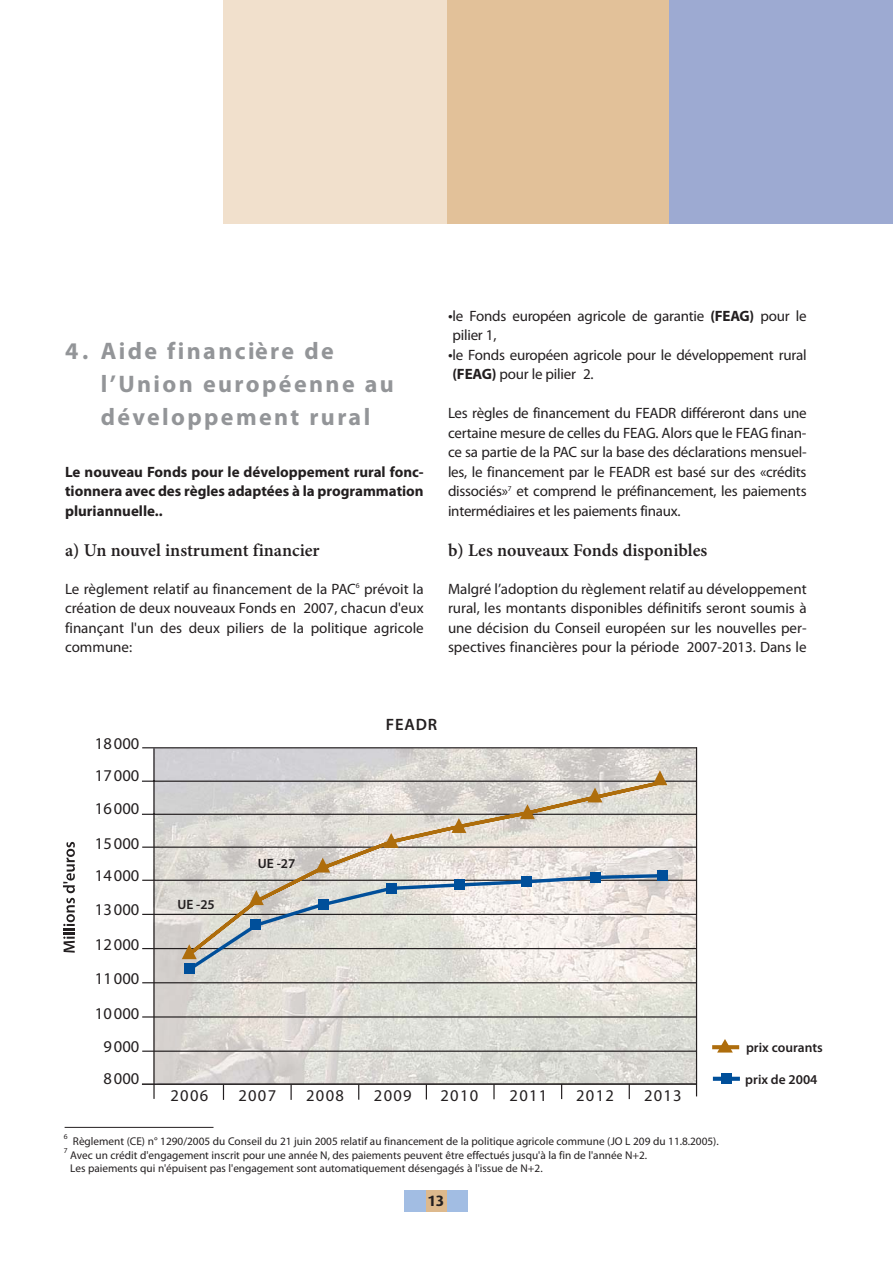
<style>
.page{position:relative;width:893px;height:1263px;background:#fff}
.page>*{position:absolute;margin:0;border:0;box-sizing:border-box;transform-origin:0 0}
.t1{font:700 24px/33px "Myriad Pro";letter-spacing:.1em;color:#939598}
.t2{font:600 18px "Minion Pro";color:#231f20}
.t3{font:16.5px/34.2px "Myriad Pro";letter-spacing:.08em;color:#231f20;text-align:justify}
.t4{font:600 16.5px "Myriad Pro";letter-spacing:.05em;color:#231f20}
.t5{font:15px/19.5px "Myriad Pro";letter-spacing:-.015em;color:#231f20;text-align:justify}
.t6{font:700 15px/19.5px "Myriad Pro";color:#231f20;text-align:justify}
.t7{font:700 15px "Dax";color:#231f20}
.t8{font:600 13.5px "Myriad Pro";color:#231f20}
.t9{font:11.25px/13.5px "Myriad Pro";color:#231f20}
.t10{font:7.5px "Myriad Pro";color:#231f20}
.s1{font-size:16.5px}
.s2{font-weight:700}
</style>
<div class="page">
<div style="left:446px;top:1191px;width:22px;height:21px;background:#a2bde3"></div>
<div style="left:425px;top:1191px;width:21px;height:21px;background:#ddb98d"></div>
<div style="left:404px;top:1191px;width:21px;height:21px;background:#a2bde3"></div>
<hr style="left:65px;top:1127px;width:148px;height:1px;background:#231f20">
<img style="left:155px;top:748px;width:541px;height:335px">
<svg style="left:223px;top:1085px;width:1px;height:15px"></svg>
<svg style="left:290px;top:1085px;width:2px;height:15px"></svg>
<svg style="left:358px;top:1085px;width:1px;height:15px"></svg>
<svg style="left:426px;top:1085px;width:1px;height:14px"></svg>
<svg style="left:493px;top:1085px;width:1px;height:14px"></svg>
<svg style="left:561px;top:1085px;width:1px;height:14px"></svg>
<hr style="left:142px;top:781px;width:554px;height:1px;background:#231f20">
<hr style="left:142px;top:814px;width:554px;height:1px;background:#231f20">
<hr style="left:153px;top:748px;width:2px;height:351px;background:#231f20">
<hr style="left:696px;top:747px;width:1px;height:349px;background:#231f20">
<hr style="left:142px;top:847px;width:554px;height:1px;background:#231f20">
<hr style="left:142px;top:880px;width:554px;height:1px;background:#231f20">
<hr style="left:142px;top:914px;width:554px;height:1px;background:#231f20">
<hr style="left:142px;top:1051px;width:554px;height:1px;background:#231f20">
<hr style="left:142px;top:1016px;width:554px;height:2px;background:#231f20">
<hr style="left:142px;top:982px;width:554px;height:1px;background:#231f20">
<hr style="left:142px;top:948px;width:554px;height:1px;background:#231f20">
<hr style="left:142px;top:747px;width:555px;height:1px;background:#231f20">
<svg style="left:628px;top:1085px;width:2px;height:14px"></svg>
<div style="left:657px;top:870px;width:11px;height:11px;background:#004f9a"></div>
<svg style="left:184px;top:960px;width:482px;height:14px;background:#e1e0db"></svg>
<svg style="left:184px;top:778px;width:482px;height:182px;background:#d4d1cd"></svg>
<svg style="left:249px;top:890px;width:15px;height:15px"></svg>
<svg style="left:315px;top:858px;width:15px;height:15px"></svg>
<svg style="left:451px;top:818px;width:15px;height:15px"></svg>
<svg style="left:384px;top:833px;width:14px;height:15px"></svg>
<svg style="left:520px;top:804px;width:15px;height:15px"></svg>
<svg style="left:587px;top:788px;width:15px;height:14px"></svg>
<svg style="left:652px;top:770px;width:15px;height:15px"></svg>
<svg style="left:182px;top:944px;width:15px;height:15px"></svg>
<svg style="left:63px;top:842px;width:12px;height:111px"></svg>
<hr style="left:142px;top:1083px;width:554px;height:2px;background:#231f20">
<div style="left:721px;top:1074px;width:10px;height:10px;background:#004f9a"></div>
<svg style="left:713px;top:1077px;width:27px;height:4px"></svg>
<svg style="left:717px;top:1039px;width:15px;height:14px"></svg>
<svg style="left:712px;top:1045px;width:27px;height:4px"></svg>
<div style="left:446px;top:0;width:223px;height:223px;background:#e2c199"></div>
<div style="left:669px;top:0;width:223px;height:223px;background:#9daad2"></div>
<div style="left:223px;top:0;width:223px;height:223px;background:#f1e0cc"></div>
<h1 class="t1" style="left:101px;top:337px;width:295px;text-indent:-36px">4. Aide financière de l’Union européenne au développement rural</h1>
<p class="t6" style="left:65px;top:464px;width:360px">Le nouveau Fonds pour le développement rural fonc&shy;tionnera avec des règles adaptées à la programmation pluriannuelle..</p>
<p class="t2" style="left:65px;top:543px;width:256px">a) Un nouvel instrument financier</p>
<p class="t5" style="left:65px;top:581px;width:360px">Le règlement relatif au financement de la PAC<sup>6</sup> prévoit la création de deux nouveaux Fonds en 2007, chacun d'eux finançant l'un des deux piliers de la politique agricole commune:</p>
<p class="t5" style="left:452px;top:308px;width:355px;text-indent:-5px"><span class="s1">•</span>le Fonds européen agricole de garantie <span class="s2">(FEAG)</span> pour le pilier 1,</p>
<p class="t5" style="left:452px;top:347px;width:355px;text-indent:-4px"><span class="s1">•</span>le Fonds européen agricole pour le développement rural <span class="s2">(FEAG)</span> pour le pilier 2.</p>
<p class="t5" style="left:448px;top:405px;width:360px">Les règles de financement du FEADR différeront dans une certaine mesure de celles du FEAG. Alors que le FEAG finan&shy;ce sa partie de la PAC sur la base des déclarations mensuel&shy;les, le financement par le FEADR est basé sur des «crédits dissociés»<sup>7</sup> et comprend le préfinancement, les paiements intermédiaires et les paiements finaux.</p>
<p class="t2" style="left:448px;top:543px;width:261px">b) Les nouveaux Fonds disponibles</p>
<p class="t5" style="left:448px;top:581px;width:360px">Malgré l’adoption du règlement relatif au développement rural, les montants disponibles définitifs seront soumis à une décision du Conseil européen sur les nouvelles per&shy;spectives financières pour la période 2007-2013. Dans le</p>
<p class="t3" style="left:95px;top:728px;width:46px">18000</p>
<p class="t3" style="left:95px;top:760px;width:46px">17000</p>
<p class="t3" style="left:95px;top:793px;width:46px">16000</p>
<p class="t3" style="left:95px;top:828px;width:46px">15000</p>
<p class="t3" style="left:95px;top:860px;width:46px">14000<br>13000<br>12000</p>
<p class="t3" style="left:95px;top:963px;width:46px">11000</p>
<p class="t3" style="left:95px;top:998px;width:46px">10000</p>
<p class="t3" style="left:103px;top:1031px;width:37px">9000</p>
<p class="t3" style="left:103px;top:1063px;width:37px">8000</p>
<p class="t8" style="left:177px;top:899px;width:39px">UE -25</p>
<p class="t8" style="left:258px;top:858px;width:39px">UE -27</p>
<p class="t4" style="left:386px;top:718px;width:53px">FEADR</p>
<p class="t8" style="left:746px;top:1042px;width:78px">prix courants</p>
<p class="t8" style="left:745px;top:1075px;width:74px">prix de 2004</p>
<p class="t3" style="left:170px;top:1080px;width:39px">2006</p>
<p class="t3" style="left:238px;top:1080px;width:39px">2007</p>
<p class="t3" style="left:306px;top:1080px;width:39px">2008</p>
<p class="t3" style="left:374px;top:1080px;width:39px">2009</p>
<p class="t3" style="left:509px;top:1080px;width:39px">2011</p>
<p class="t3" style="left:576px;top:1080px;width:39px">2012</p>
<p class="t3" style="left:644px;top:1080px;width:39px">2013</p>
<p class="t3" style="left:440px;top:1080px;width:39px">2010</p>
<p class="t10" style="left:64px;top:1134px;width:5px">6</p>
<p class="t9" style="left:73px;top:1136px;width:647px">Règlement (CE) n° 1290/2005 du Conseil du 21 juin 2005 relatif au financement de la politique agricole commune (JO L 209 du 11.8.2005).</p>
<p class="t10" style="left:64px;top:1148px;width:5px">7</p>
<p class="t9" style="left:70px;top:1149px;width:578px">Avec un crédit d'engagement inscrit pour une année N, des paiements peuvent être effectués jusqu'à la fin de l'année N+2.<br>Les paiements qui n'épuisent pas l'engagement sont automatiquement désengagés à l'issue de N+2.</p>
<p class="t7" style="left:427px;top:1194px;width:18px">13</p>
</div>
